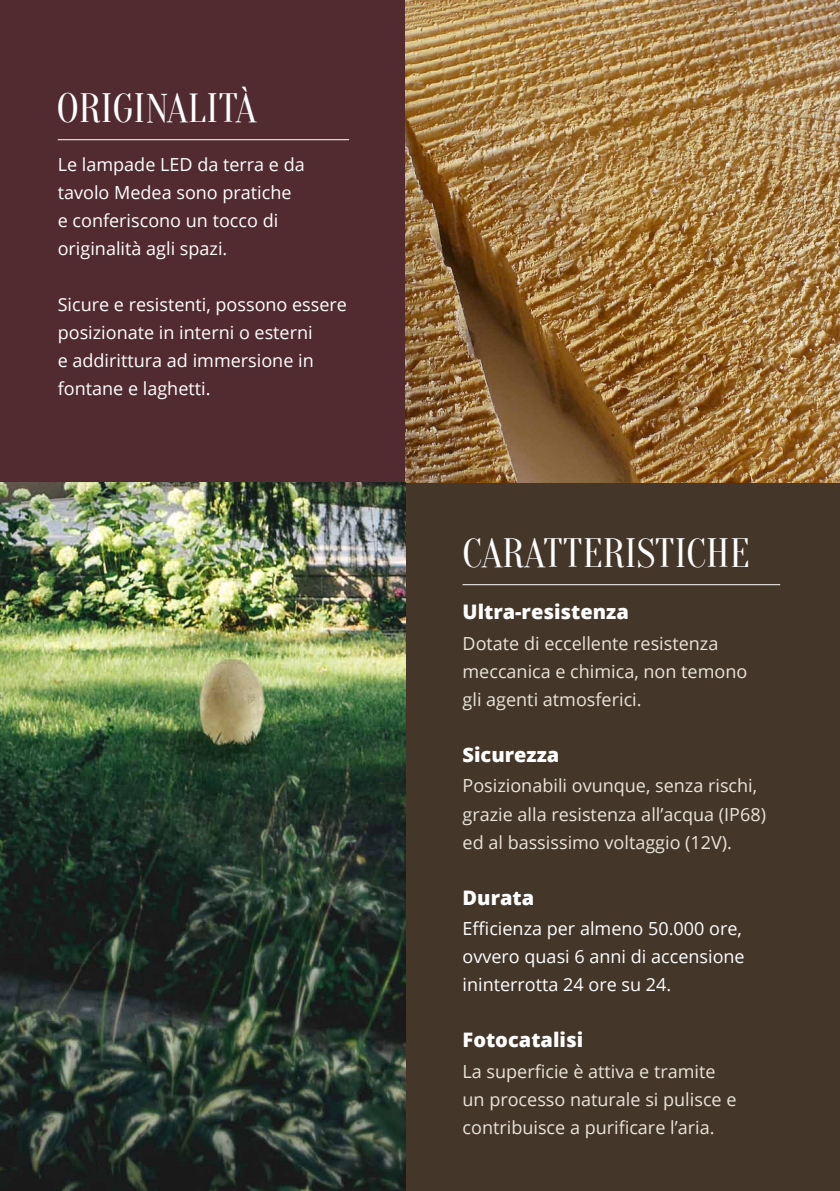
<style>
.page{position:relative;width:840px;height:1191px;background:#fff}
.page>*{position:absolute;margin:0;border:0;box-sizing:border-box;transform-origin:0 0}
.t1{font:40px "Oranienbaum";color:#fff}
.t2{font:800 20px "Open Sans";color:#fff}
.t3{font:18px/28px "Open Sans";color:#fff}
.t4{font:18px/28px "Open Sans";color:#eae4db}
</style>
<div class="page">
<div style="left:405px;top:482px;width:434px;height:709px;background:#443629"></div>
<hr style="left:462px;top:584px;width:317px;height:1px;background:#fff">
<div style="left:0;top:0;width:405px;height:482px;background:#522b31"></div>
<img style="left:405px;top:0;width:434px;height:482px">
<img style="left:0;top:482px;width:405px;height:709px">
<hr style="left:58px;top:139px;width:291px;height:1px;background:#fff">
<h1 class="t1" style="left:57px;top:86px;width:201px">ORIGINALITÀ</h1>
<p class="t3" style="left:58px;top:150px;width:248px">Le lampade LED da terra e da tavolo Medea sono pratiche e conferiscono un tocco di originalità agli spazi.</p>
<p class="t3" style="left:58px;top:290px;width:290px">Sicure e resistenti, possono essere posizionate in interni o esterni<br>e addirittura ad immersione in fontane e laghetti.</p>
<h1 class="t1" style="left:462px;top:531px;width:288px">CARATTERISTICHE</h1>
<p class="t2" style="left:462px;top:596px;width:168px">Ultra-resistenza</p>
<p class="t4" style="left:462px;top:628px;width:286px">Dotate di eccellente resistenza meccanica e chimica, non temono gli agenti atmosferici.</p>
<p class="t2" style="left:462px;top:739px;width:98px">Sicurezza</p>
<p class="t4" style="left:462px;top:771px;width:305px">Posizionabili ovunque, senza rischi, grazie alla resistenza all’acqua (IP68) ed al bassissimo voltaggio (12V).</p>
<p class="t2" style="left:462px;top:882px;width:73px">Durata</p>
<p class="t3" style="left:462px;top:914px;width:283px">Efficienza per almeno 50.000 ore, ovvero quasi 6 anni di accensione ininterrotta 24 ore su 24.</p>
<p class="t2" style="left:462px;top:1025px;width:122px">Fotocatalisi</p>
<p class="t4" style="left:462px;top:1057px;width:275px">La superficie è attiva e tramite un processo naturale si pulisce e contribuisce a purificare l’aria.</p>
</div>
